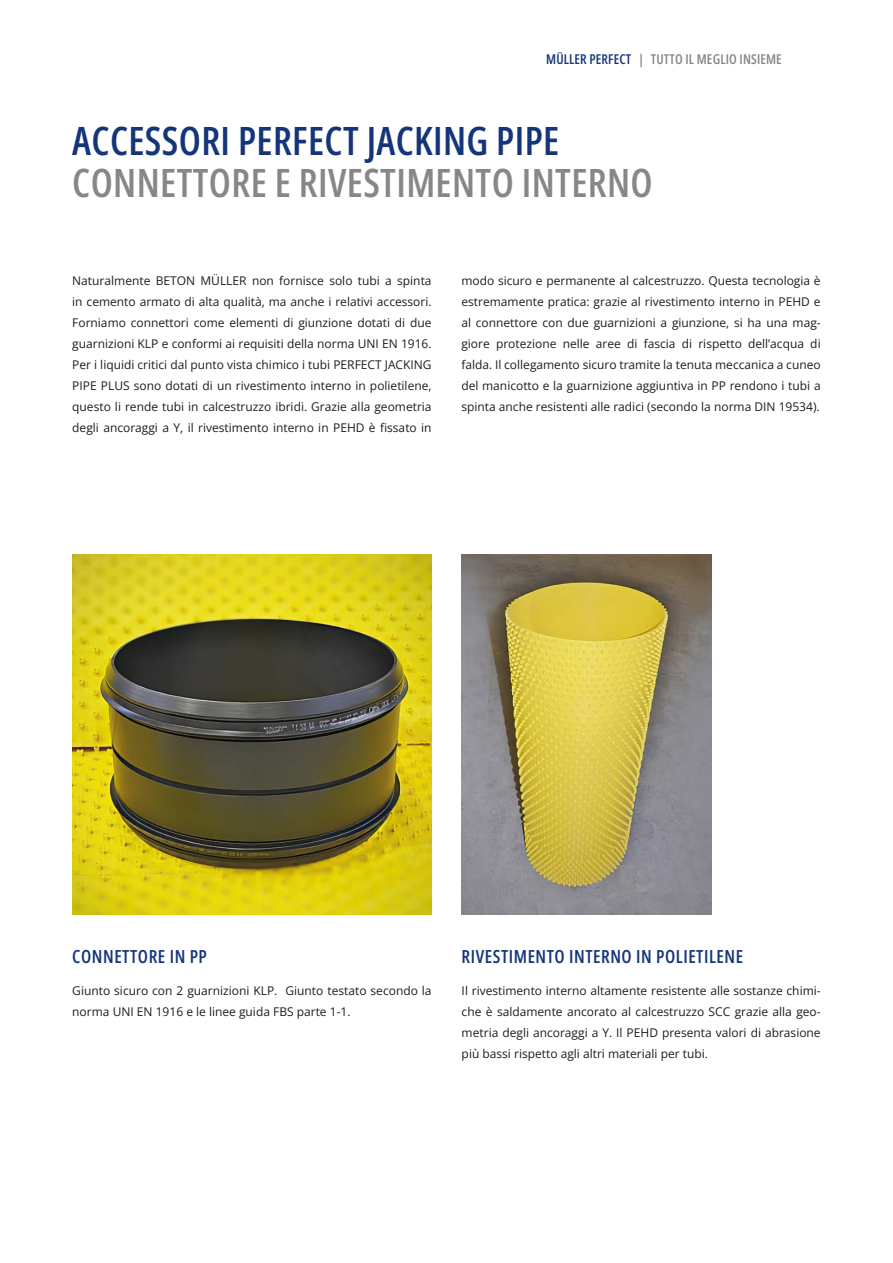
<style>
.page{position:relative;width:893px;height:1263px;background:#fff}
.page>*{position:absolute;margin:0;border:0;box-sizing:border-box;transform-origin:0 0}
.t1{font:600 39px "Open Sans Condensed";letter-spacing:.01em;color:#878787}
.t2{font:600 39px "Open Sans Condensed";letter-spacing:.01em;color:#15357b}
.t3{font:600 18px "Open Sans Condensed";letter-spacing:.03em;color:#15357b}
.t4{font:600 13.5px "Open Sans Condensed";letter-spacing:.01em;color:#878787}
.t5{font:12px/21px "Open Sans";color:#1d1d1b;text-align:justify}
.s1{color:#15357b}
</style>
<div class="page">
<img style="left:72px;top:555px;width:360px;height:359px">
<img style="left:462px;top:555px;width:250px;height:359px">
<p class="t4" style="left:546px;top:49px;width:237px"><span class="s1">MÜLLER PERFECT</span> | TUTTO IL MEGLIO INSIEME</p>
<h1 class="t2" style="left:72px;top:115px;width:489px">ACCESSORI PERFECT JACKING PIPE</h1>
<h1 class="t1" style="left:72px;top:157px;width:582px">CONNETTORE E RIVESTIMENTO INTERNO</h1>
<p class="t5" style="left:72px;top:270px;width:361px">Naturalmente BETON MÜLLER non fornisce solo tubi a spinta in cemento armato di alta qualità, ma anche i relativi accessori.<br>Forniamo connettori come elementi di giunzione dotati di due guarnizioni KLP e conformi ai requisiti della norma UNI EN 1916.<br>Per i liquidi critici dal punto vista chimico i tubi PERFECT JACKING PIPE PLUS sono dotati di un rivestimento interno in polietilene, questo li rende tubi in calcestruzzo ibridi. Grazie alla geometria degli ancoraggi a Y, il rivestimento interno in PEHD è fissato in</p>
<p class="t5" style="left:461px;top:270px;width:361px">modo sicuro e permanente al calcestruzzo. Questa tecnologia è estremamente pratica: grazie al rivestimento interno in PEHD e al connettore con due guarnizioni a giunzione, si ha una mag&shy;giore protezione nelle aree di fascia di rispetto dell’acqua di falda. Il collegamento sicuro tramite la tenuta meccanica a cuneo del manicotto e la guarnizione aggiuntiva in PP rendono i tubi a spinta anche resistenti alle radici (secondo la norma DIN 19534).</p>
<h2 class="t3" style="left:72px;top:944px;width:136px">CONNETTORE IN PP</h2>
<p class="t5" style="left:72px;top:980px;width:361px">Giunto sicuro con 2 guarnizioni KLP. Giunto testato secondo la norma UNI EN 1916 e le linee guida FBS parte 1-1.</p>
<h2 class="t3" style="left:462px;top:944px;width:283px">RIVESTIMENTO INTERNO IN POLIETILENE</h2>
<p class="t5" style="left:462px;top:980px;width:361px">Il rivestimento interno altamente resistente alle sostanze chimi&shy;che è saldamente ancorato al calcestruzzo SCC grazie alla geo&shy;metria degli ancoraggi a Y. Il PEHD presenta valori di abrasione più bassi rispetto agli altri materiali per tubi.</p>
</div>
